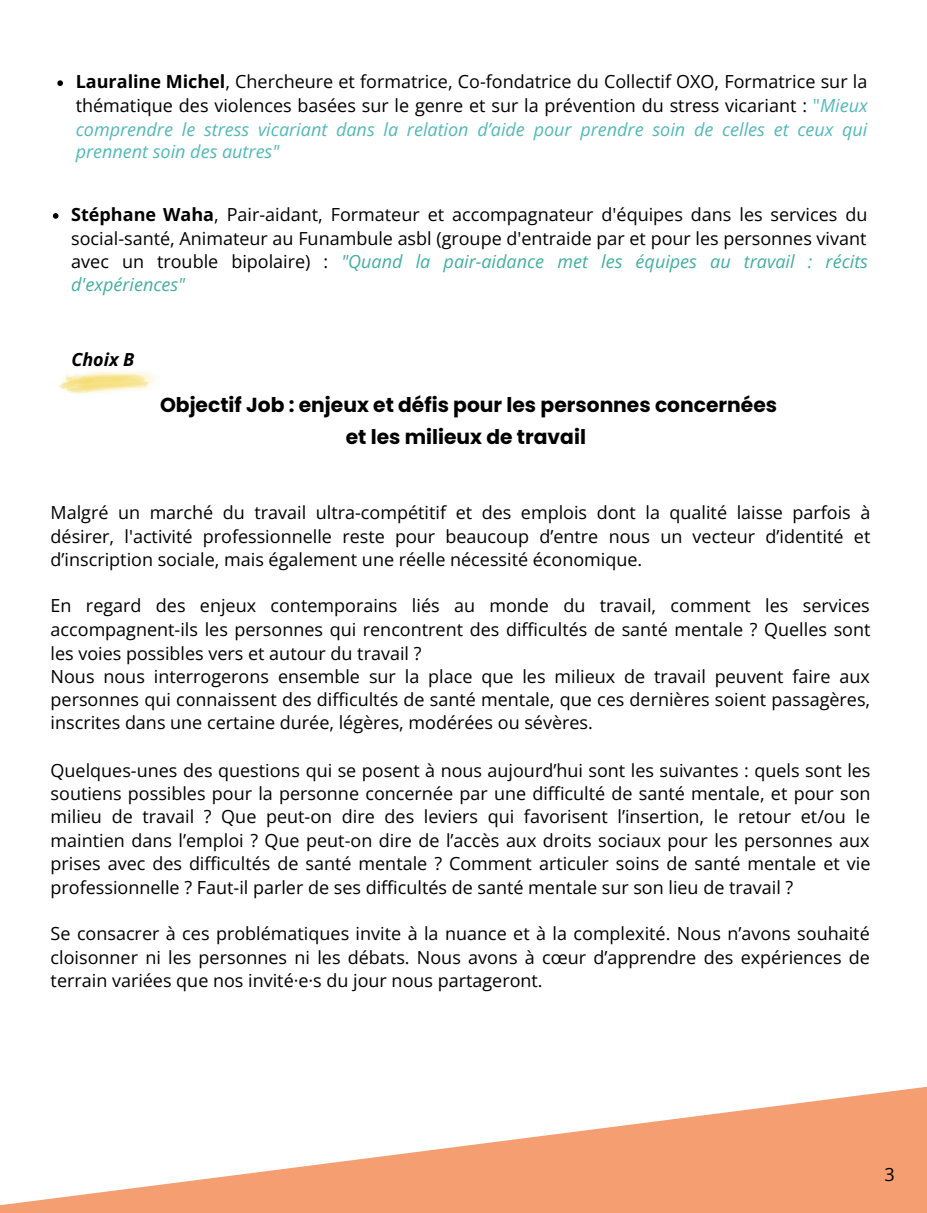
<style>
.page{position:relative;width:927px;height:1213px;background:#fff}
.page>*{position:absolute;margin:0;border:0;box-sizing:border-box;transform-origin:0 0}
.t1{font:700 20.25px/32.7px "Poppins";color:#000;text-align:center}
.t2{font:18px/23.4px "Open Sans";color:#000;text-align:justify}
.t3{font:italic 700 18px "Open Sans";color:#000}
.s1{font-weight:700}
.s2{color:#50b9b7}
.s3{font-style:italic;color:#50b9b7}
.s4{font-style:italic;color:#40aea2}
</style>
<div class="page">
<svg style="left:0;top:1086px;width:927px;height:126px;fill:#f49e72"></svg>
<img style="left:59px;top:371px;width:98px;height:23px">
<svg style="left:53px;top:213px;width:5px;height:6px"></svg>
<svg style="left:57px;top:80px;width:6px;height:6px"></svg>
<p class="t2" style="left:76px;top:70px;width:793px"><span class="s1">Lauraline Michel</span>, Chercheure et formatrice, Co-fondatrice du Collectif OXO, Formatrice sur la thématique des violences basées sur le genre et sur la prévention du stress vicariant : <span class="s2">"</span><span class="s3">Mieux comprendre le stress vicariant dans la relation d’aide pour prendre soin de celles et ceux qui prennent soin des autres"</span></p>
<p class="t2" style="left:71px;top:202px;width:798px"><span class="s1">Stéphane Waha</span>, Pair-aidant, Formateur et accompagnateur d'équipes dans les services du social-santé, Animateur au Funambule asbl (groupe d'entraide par et pour les personnes vivant avec un trouble bipolaire) : <span class="s4">"Quand la pair-aidance met les équipes au travail : récits d'expériences"</span></p>
<p class="t3" style="left:71px;top:347px;width:65px">Choix B</p>
<p class="t1" style="left:160px;top:388px;width:619px">Objectif Job : enjeux et défis pour les personnes concernées et les milieux de travail</p>
<p class="t2" style="left:51px;top:500px;width:821px">Malgré un marché du travail ultra-compétitif et des emplois dont la qualité laisse parfois à désirer, l'activité professionnelle reste pour beaucoup d’entre nous un vecteur d’identité et d’inscription sociale, mais également une réelle nécessité économique.</p>
<p class="t2" style="left:51px;top:593px;width:821px;text-align:left">En regard des enjeux contemporains liés au monde du travail, comment les services accompagnent-ils les personnes qui rencontrent des difficultés de santé mentale ? Quelles sont les voies possibles vers et autour du travail ?<br>Nous nous interrogerons ensemble sur la place que les milieux de travail peuvent faire aux personnes qui connaissent des difficultés de santé mentale, que ces dernières soient passagères, inscrites dans une certaine durée, légères, modérées ou sévères.</p>
<p class="t2" style="left:51px;top:758px;width:821px">Quelques-unes des questions qui se posent à nous aujourd’hui sont les suivantes : quels sont les soutiens possibles pour la personne concernée par une difficulté de santé mentale, et pour son milieu de travail ? Que peut-on dire des leviers qui favorisent l’insertion, le retour et/ou le maintien dans l’emploi ? Que peut-on dire de l’accès aux droits sociaux pour les personnes aux prises avec des difficultés de santé mentale ? Comment articuler soins de santé mentale et vie professionnelle ? Faut-il parler de ses difficultés de santé mentale sur son lieu de travail ?</p>
<p class="t2" style="left:51px;top:920px;width:821px">Se consacrer à ces problématiques invite à la nuance et à la complexité. Nous n’avons souhaité cloisonner ni les personnes ni les débats. Nous avons à cœur d’apprendre des expériences de terrain variées que nos invité·e·s du jour nous partageront.</p>
<p class="t2" style="left:885px;top:1161px;width:12px">3</p>
</div>
